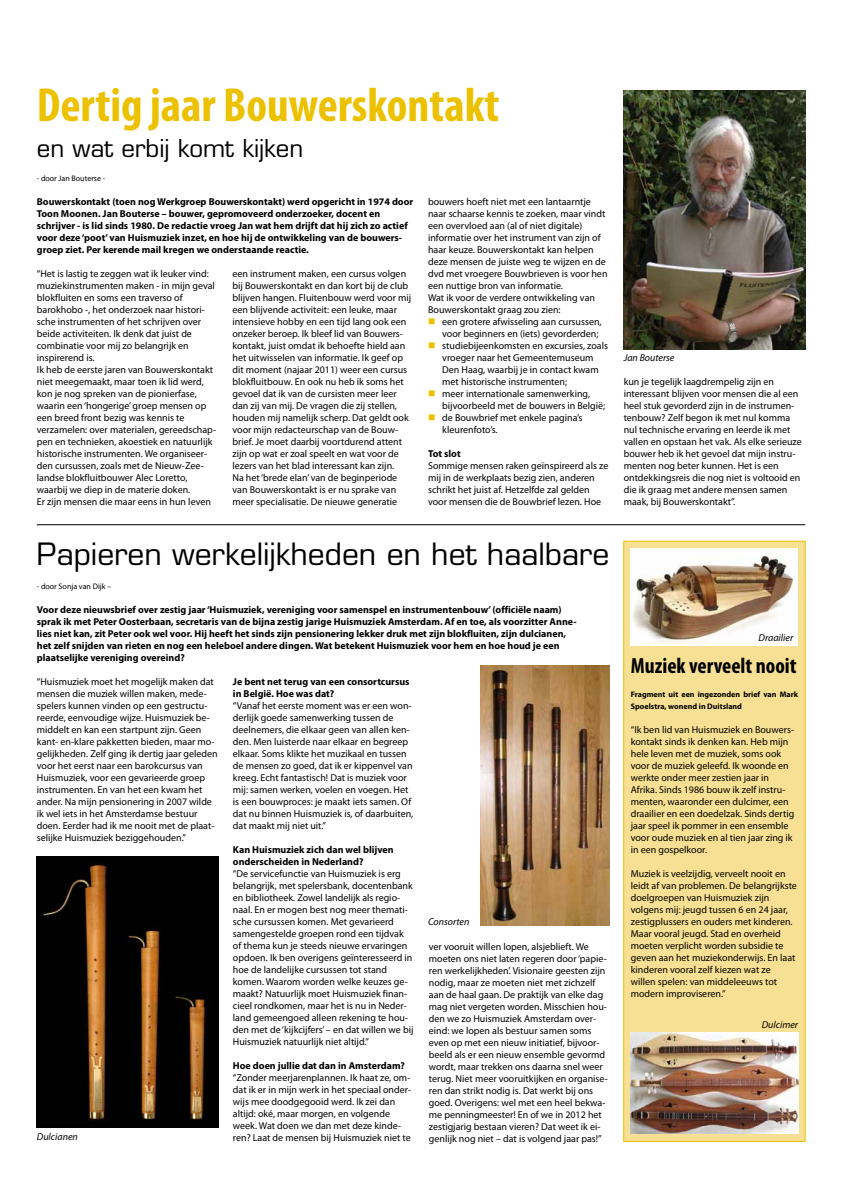
<style>
.page{position:relative;width:842px;height:1191px;background:#fff}
.page>*{position:absolute;margin:0;border:0;box-sizing:border-box;transform-origin:0 0}
.t1{font:700 condensed 48px "Myriad Pro";color:#ecc100}
.t2{font:30px "Eurostile LT Std";color:#000}
.t3{font:24px "Eurostile LT Std";color:#000}
.t4{font:700 condensed 22px "Myriad Pro";color:#000}
.t5{font:10px/12px "Myriad Pro";color:#000}
.t6{font:700 10px/12px "Myriad Pro";color:#000}
.t7{font:italic 10px "Myriad Pro";color:#000}
.t8{font:700 8px/12px "Myriad Pro";color:#000}
.t9{font:8px "Myriad Pro";color:#000}
.s1{color:#ecc100}
</style>
<div class="page">
<div style="left:623px;top:541px;width:183px;height:601px;background:#f7df93;border:1px solid #ecc100"></div>
<hr style="left:37px;top:524px;width:768px;height:1px;background:#000">
<img style="left:623px;top:91px;width:182px;height:258px">
<img style="left:631px;top:549px;width:167px;height:97px">
<img style="left:631px;top:1032px;width:167px;height:101px">
<img style="left:480px;top:665px;width:129px;height:260px">
<img style="left:37px;top:856px;width:182px;height:271px">
<h1 class="t1" style="left:37px;top:75px;width:464px">Dertig jaar Bouwerskontakt</h1>
<h3 class="t3" style="left:37px;top:134px;width:268px">en wat erbij komt kijken</h3>
<p class="t9" style="left:37px;top:173px;width:70px">- door Jan Bouterse -</p>
<p class="t6" style="left:37px;top:195px;width:378px">Bouwerskontakt (toen nog Werkgroep Bouwerskontakt) werd opgericht in 1974 door Toon Moonen. Jan Bouterse – bouwer, gepromoveerd onderzoeker, docent en schrijver - is lid sinds 1980. De redactie vroeg Jan wat hem drijft dat hij zich zo actief voor deze ‘poot’ van Huismuziek inzet, en hoe hij de ontwikkeling van de bouwers&shy;groep ziet. Per kerende mail kregen we onderstaande reactie.</p>
<p class="t5" style="left:37px;top:268px;width:181px">“Het is lastig te zeggen wat ik leuker vind: muziekinstrumenten maken - in mijn geval blokfluiten en soms een traverso of barokhobo -, het onderzoek naar histori&shy;sche instrumenten of het schrijven over beide activiteiten. Ik denk dat juist de combinatie voor mij zo belangrijk en inspirerend is.<br>Ik heb de eerste jaren van Bouwerskontakt niet meegemaakt, maar toen ik lid werd, kon je nog spreken van de pionierfase, waarin een ‘hongerige’ groep mensen op een breed front bezig was kennis te verzamelen: over materialen, gereedschap&shy;pen en technieken, akoestiek en natuurlijk historische instrumenten. We organiseer&shy;den cursussen, zoals met de Nieuw-Zee&shy;landse blokfluitbouwer Alec Loretto, waarbij we diep in de materie doken.<br>Er zijn mensen die maar eens in hun leven</p>
<p class="t5" style="left:232px;top:268px;width:180px">een instrument maken, een cursus volgen bij Bouwerskontakt en dan kort bij de club blijven hangen. Fluitenbouw werd voor mij een blijvende activiteit: een leuke, maar intensieve hobby en een tijd lang ook een onzeker beroep. Ik bleef lid van Bouwers&shy;kontakt, juist omdat ik behoefte hield aan het uitwisselen van informatie. Ik geef op dit moment (najaar 2011) weer een cursus blokfluitbouw. En ook nu heb ik soms het gevoel dat ik van de cursisten meer leer dan zij van mij. De vragen die zij stellen, houden mij namelijk scherp. Dat geldt ook voor mijn redacteurschap van de Bouw&shy;brief. Je moet daarbij voortdurend attent zijn op wat er zoal speelt en wat voor de lezers van het blad interessant kan zijn.<br>Na het ‘brede elan’ van de beginperiode van Bouwerskontakt is er nu sprake van meer specialisatie. De nieuwe generatie</p>
<p class="t5" style="left:428px;top:196px;width:181px">bouwers hoeft niet met een lantaarntje naar schaarse kennis te zoeken, maar vindt een overvloed aan (al of niet digitale) informatie over het instrument van zijn of haar keuze. Bouwerskontakt kan helpen deze mensen de juiste weg te wijzen en de dvd met vroegere Bouwbrieven is voor hen een nuttige bron van informatie.<br>Wat ik voor de verdere ontwikkeling van Bouwerskontakt graag zou zien:</p>
<p class="t5" style="left:442px;top:316px;width:161px;text-indent:-14px"><span class="s1">■</span> een grotere afwisseling aan cursussen, voor beginners en (iets) gevorderden;</p>
<p class="t5" style="left:442px;top:340px;width:167px;text-indent:-14px"><span class="s1">■</span> studiebijeenkomsten en excursies, zoals vroeger naar het Gemeentemuseum Den Haag, waarbij je in contact kwam met historische instrumenten;</p>
<p class="t5" style="left:442px;top:388px;width:164px;text-indent:-14px"><span class="s1">■</span> meer internationale samenwerking, bijvoorbeeld met de bouwers in België;</p>
<p class="t5" style="left:442px;top:412px;width:142px;text-indent:-14px"><span class="s1">■</span> de Bouwbrief met enkele pagina’s kleurenfoto’s.</p>
<p class="t6" style="left:428px;top:447px;width:34px">Tot slot</p>
<p class="t5" style="left:428px;top:460px;width:182px">Sommige mensen raken geïnspireerd als ze mij in de werkplaats bezig zien, anderen schrikt het juist af. Hetzelfde zal gelden voor mensen die de Bouwbrief lezen. Hoe</p>
<h2 class="t2" style="left:37px;top:536px;width:574px">Papieren werkelijkheden en het haalbare</h2>
<p class="t9" style="left:37px;top:581px;width:76px">- door Sonja van Dijk –</p>
<p class="t6" style="left:37px;top:603px;width:541px">Voor deze nieuwsbrief over zestig jaar ‘Huismuziek, vereniging voor samenspel en instrumentenbouw’ (officiële naam) sprak ik met Peter Oosterbaan, secretaris van de bijna zestig jarige Huismuziek Amsterdam. Af en toe, als voorzitter Anne&shy;lies niet kan, zit Peter ook wel voor. Hij heeft het sinds zijn pensionering lekker druk met zijn blokfluiten, zijn dulcianen, het zelf snijden van rieten en nog een heleboel andere dingen. Wat betekent Huismuziek voor hem en hoe houd je een plaatselijke vereniging overeind?</p>
<p class="t5" style="left:37px;top:675px;width:182px">“Huismuziek moet het mogelijk maken dat mensen die muziek willen maken, mede&shy;spelers kunnen vinden op een gestructu&shy;reerde, eenvoudige wijze. Huismuziek be&shy;middelt en kan een startpunt zijn. Geen kant- en-klare pakketten bieden, maar mo&shy;gelijkheden. Zelf ging ik dertig jaar geleden voor het eerst naar een barokcursus van Huismuziek, voor een gevarieerde groep instrumenten. En van het een kwam het ander. Na mijn pensionering in 2007 wilde ik wel iets in het Amsterdamse bestuur doen. Eerder had ik me nooit met de plaat&shy;selijke Huismuziek beziggehouden.”</p>
<p class="t6" style="left:233px;top:675px;width:178px">Je bent net terug van een consortcursus in België. Hoe was dat?</p>
<p class="t5" style="left:233px;top:699px;width:182px">“Vanaf het eerste moment was er een won&shy;derlijk goede samenwerking tussen de deelnemers, die elkaar geen van allen ken&shy;den. Men luisterde naar elkaar en begreep elkaar. Soms klikte het muzikaal en tussen de mensen zo goed, dat ik er kippenvel van kreeg. Echt fantastisch! Dat is muziek voor mij: samen werken, voelen en voegen. Het is een bouwproces: je maakt iets samen. Of dat nu binnen Huismuziek is, of daarbuiten, dat maakt mij niet uit.”</p>
<p class="t6" style="left:233px;top:843px;width:162px">Kan Huismuziek zich dan wel blijven onderscheiden in Nederland?</p>
<p class="t5" style="left:233px;top:867px;width:182px">“De servicefunctie van Huismuziek is erg belangrijk, met spelersbank, docentenbank en bibliotheek. Zowel landelijk als regio&shy;naal. En er mogen best nog meer themati&shy;sche cursussen komen. Met gevarieerd samengestelde groepen rond een tijdvak of thema kun je steeds nieuwe ervaringen opdoen. Ik ben overigens geïnteresseerd in hoe de landelijke cursussen tot stand komen. Waarom worden welke keuzes ge&shy;maakt? Natuurlijk moet Huismuziek finan&shy;cieel rondkomen, maar het is nu in Neder&shy;land gemeengoed alleen rekening te hou&shy;den met de ‘kijkcijfers’ – en dat willen we bij Huismuziek natuurlijk niet altijd.”</p>
<p class="t6" style="left:233px;top:1059px;width:174px">Hoe doen jullie dat dan in Amsterdam?</p>
<p class="t5" style="left:233px;top:1071px;width:180px">“Zonder meerjarenplannen. Ik haat ze, om&shy;dat ik er in mijn werk in het speciaal onder&shy;wijs mee doodgegooid werd. Ik zei dan altijd: oké, maar morgen, en volgende week. Wat doen we dan met deze kinde&shy;ren? Laat de mensen bij Huismuziek niet te</p>
<p class="t7" style="left:428px;top:915px;width:43px">Consorten</p>
<p class="t5" style="left:429px;top:940px;width:180px">ver vooruit willen lopen, alsjeblieft. We moeten ons niet laten regeren door ‘papie&shy;ren werkelijkheden’. Visionaire geesten zijn nodig, maar ze moeten niet met zichzelf aan de haal gaan. De praktijk van elke dag mag niet vergeten worden. Misschien hou&shy;den we zo Huismuziek Amsterdam over&shy;eind: we lopen als bestuur samen soms even op met een nieuw initiatief, bijvoor&shy;beeld als er een nieuw ensemble gevormd wordt, maar trekken ons daarna snel weer terug. Niet meer vooruitkijken en organise&shy;ren dan strikt nodig is. Dat werkt bij ons goed. Overigens: wel met een heel bekwa&shy;me penningmeester! En of we in 2012 het zestigjarig bestaan vieren? Dat weet ik ei-</p>
<p class="t7" style="left:37px;top:1130px;width:43px">Dulcianen</p>
<p class="t5" style="left:429px;top:1132px;width:174px">genlijk nog niet – dat is volgend jaar pas!”</p>
<p class="t7" style="left:624px;top:352px;width:52px">Jan Bouterse</p>
<p class="t5" style="left:624px;top:376px;width:180px">kun je tegelijk laagdrempelig zijn en interessant blijven voor mensen die al een heel stuk gevorderd zijn in de instrumen&shy;tenbouw? Zelf begon ik met nul komma nul technische ervaring en leerde ik met vallen en opstaan het vak. Als elke serieuze bouwer heb ik het gevoel dat mijn instru&shy;menten nog beter kunnen. Het is een ontdekkingsreis die nog niet is voltooid en die ik graag met andere mensen samen maak, bij Bouwerskontakt”.</p>
<p class="t7" style="left:759px;top:632px;width:36px">Draailier</p>
<h3 class="t4" style="left:631px;top:652px;width:167px">Muziek verveelt nooit</h3>
<p class="t8" style="left:631px;top:688px;width:169px">Fragment uit een ingezonden brief van Mark<br>Spoelstra, wonend in Duitsland</p>
<p class="t5" style="left:631px;top:724px;width:165px">“Ik ben lid van Huismuziek en Bouwers&shy;kontakt sinds ik denken kan. Heb mijn hele leven met de muziek, soms ook voor de muziek geleefd. Ik woonde en werkte onder meer zestien jaar in Afrika. Sinds 1986 bouw ik zelf instru&shy;menten, waaronder een dulcimer, een draailier en een doedelzak. Sinds dertig jaar speel ik pommer in een ensemble voor oude muziek en al tien jaar zing ik in een gospelkoor.</p>
<p class="t5" style="left:631px;top:868px;width:168px">Muziek is veelzijdig, verveelt nooit en leidt af van problemen. De belangrijkste doelgroepen van Huismuziek zijn volgens mij: jeugd tussen 6 en 24 jaar, zestigplussers en ouders met kinderen.<br>Maar vooral jeugd. Stad en overheid moeten verplicht worden subsidie te geven aan het muziekonderwijs. En laat kinderen vooral zelf kiezen wat ze willen spelen: van middeleeuws tot modern improviseren.”</p>
<p class="t7" style="left:762px;top:1018px;width:38px">Dulcimer</p>
</div>
